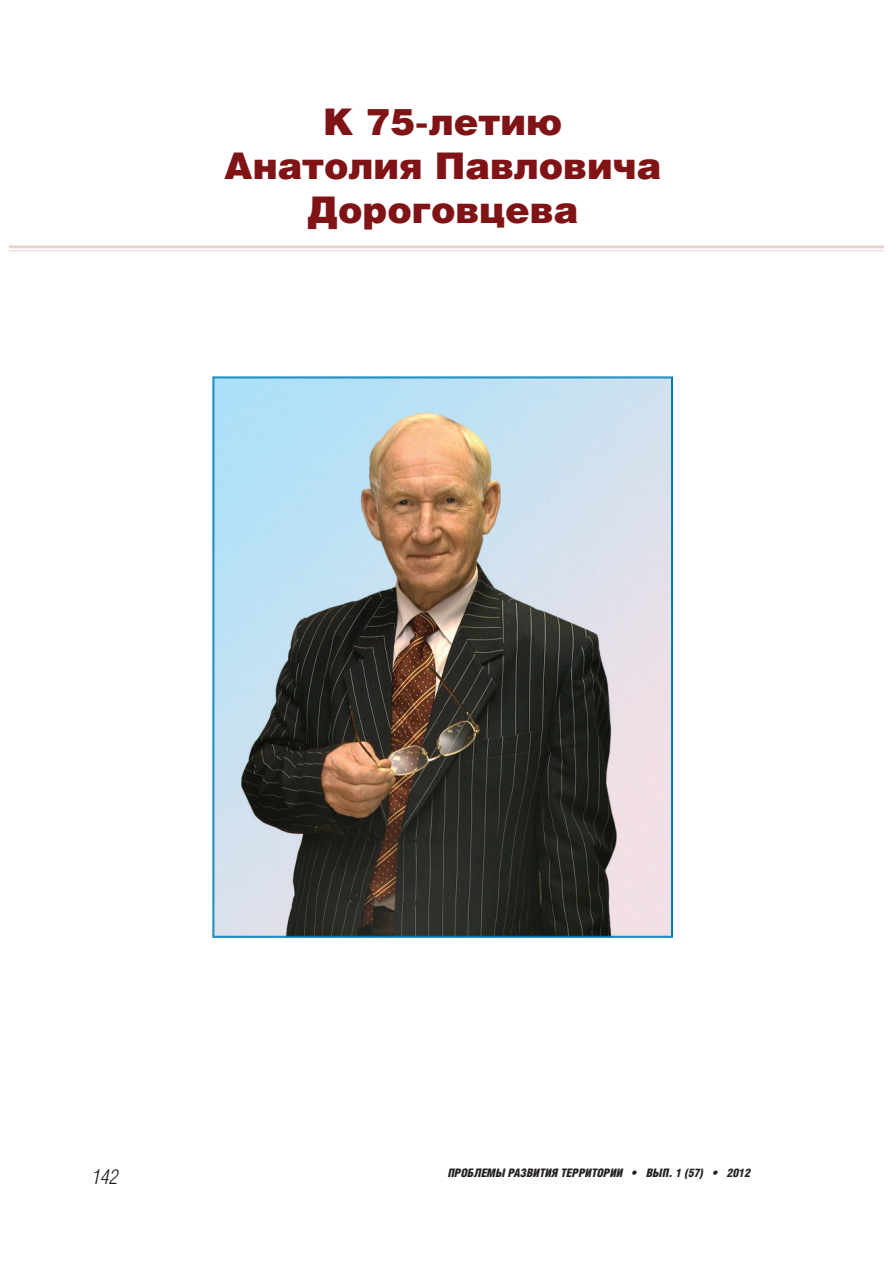
<style>
.page{position:relative;width:893px;height:1263px;background:#fff}
.page>*{position:absolute;margin:0;border:0;box-sizing:border-box;transform-origin:0 0}
.t1{font:900 36.75px/44.1px "Helios";color:#7f1315;text-align:center}
.t2{font:italic 300 20.55px "Helios Cond";color:#231f20}
.t3{font:italic 900 11.7px "Helios Cond";color:#231f20}
</style>
<div class="page">
<hr style="left:9px;top:245px;width:875px;height:3px;background:#e5d2cc">
<hr style="left:9px;top:250px;width:875px;height:1px;background:#e5d2cc">
<svg style="left:212px;top:376px;width:461px;height:562px;background:#888e8f"></svg>
<h1 class="t1" style="left:224px;top:103px;width:438px">К 75-летию<br>Анатолия Павловича<br>Дороговцева</h1>
<h2 class="t2" style="left:92px;top:1169px;width:28px">142</h2>
<p class="t3" style="left:448px;top:1168px;width:304px">ПРОБЛЕМЫ РАЗВИТИЯ ТЕРРИТОРИИ • ВЫП. 1 (57) • 2012</p>
</div>
